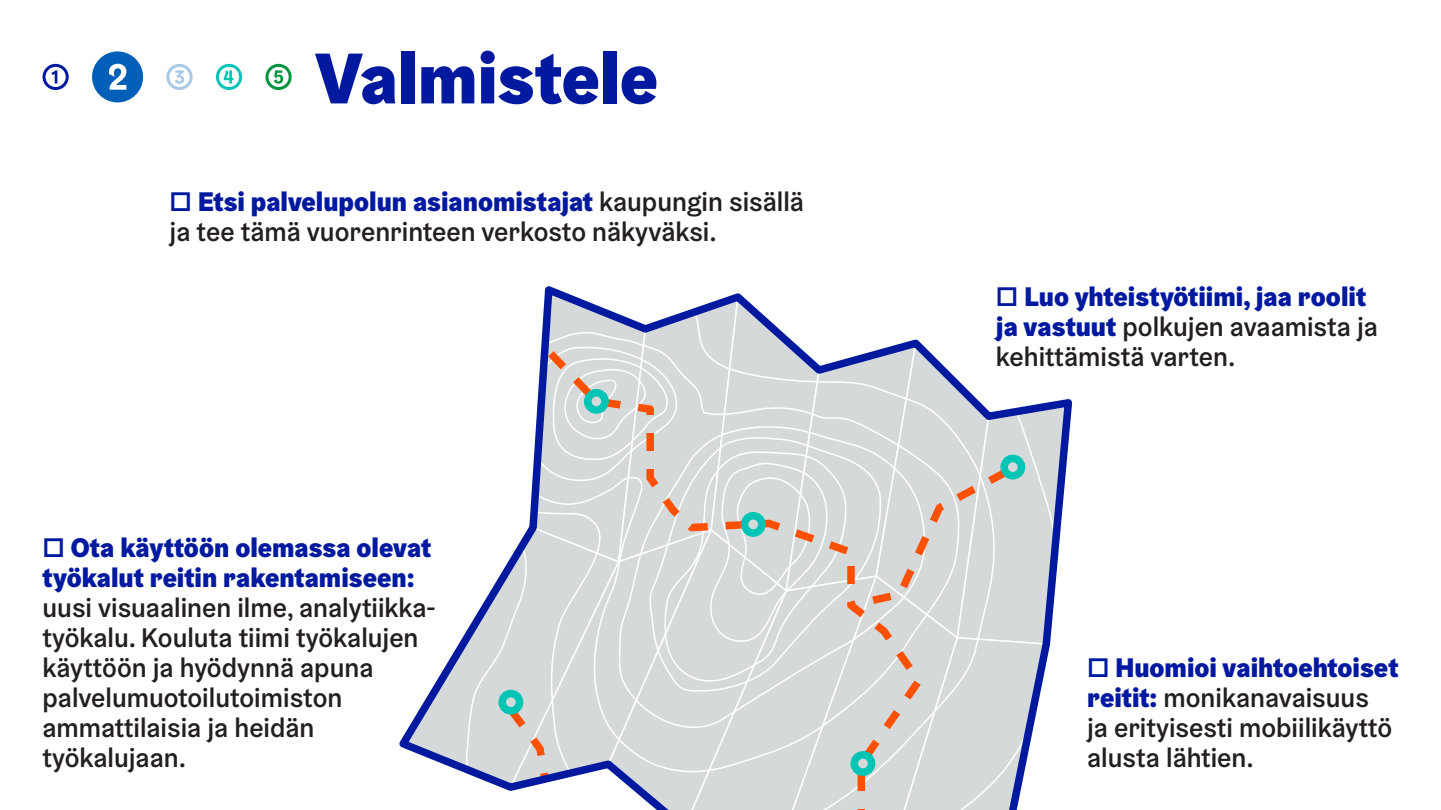
<style>
.page{position:relative;width:1441px;height:810px;background:#fff}
.page>*{position:absolute;margin:0;border:0;box-sizing:border-box;transform-origin:0 0}
.t1{font:900 72px "Helsinki Grotesk";color:#00199f}
.t2{font:500 27px/30px "Helsinki Grotesk";color:#231f20}
.t3{font:900 27px/30px "Helsinki Grotesk";color:#00199f}
.s1{color:#00199f}
.s2{font-weight:900;color:#00199f}
.s3{font-weight:500}
</style>
<div class="page">
<div style="left:92px;top:51px;width:51px;height:51px;background:#005fb9;border-radius:50%"></div>
<svg style="left:109px;top:64px;width:17px;height:26px"></svg>
<svg style="left:168px;top:65px;width:23px;height:24px"></svg>
<div style="left:166px;top:64px;width:27px;height:26px;border:3px solid #a8c9e8;border-radius:50%"></div>
<svg style="left:175px;top:70px;width:9px;height:14px"></svg>
<svg style="left:217px;top:65px;width:23px;height:24px"></svg>
<div style="left:216px;top:64px;width:26px;height:26px;border:3px solid #00c4b4;border-radius:50%"></div>
<svg style="left:223px;top:70px;width:10px;height:13px"></svg>
<svg style="left:267px;top:65px;width:23px;height:24px"></svg>
<div style="left:265px;top:64px;width:26px;height:26px;border:3px solid #00943d;border-radius:50%"></div>
<svg style="left:274px;top:70px;width:9px;height:14px"></svg>
<svg style="left:44px;top:65px;width:23px;height:24px"></svg>
<div style="left:43px;top:64px;width:26px;height:26px;border:3px solid #00199f;border-radius:50%"></div>
<svg style="left:51px;top:70px;width:6px;height:13px"></svg>
<svg style="left:399px;top:286px;width:674px;height:524px"></svg>
<h1 class="t1" style="left:315px;top:32px;width:344px">Valmistele</h1>
<p class="t2" style="left:170px;top:186px;width:636px"><span class="s1">□</span> <span class="s2">Etsi palvelupolun asianomistajat</span> kaupungin sisällä ja tee tämä vuorenrinteen verkosto näkyväksi.</p>
<p class="t3" style="left:43px;top:533px;width:390px"><span class="s3">□</span> Ota käyttöön olemassa olevat työkalut reitin rakentamiseen:</p>
<p class="t2" style="left:43px;top:593px;width:395px">uusi visuaalinen ilme, analytiikka&shy;työkalu. Kouluta tiimi työkalujen käyttöön ja hyödynnä apuna palvelumuotoilutoimiston ammattilaisia ja heidän työkalujaan.</p>
<p class="t2" style="left:995px;top:281px;width:383px"><span class="s1">□</span> <span class="s2">Luo yhteistyötiimi, jaa roolit ja vastuut</span> polkujen avaamista ja kehittämistä varten.</p>
<p class="t2" style="left:1087px;top:653px;width:313px"><span class="s1">□</span> <span class="s2">Huomioi vaihtoehtoiset reitit:</span> monikanavaisuus<br>ja erityisesti mobiilikäyttö alusta lähtien.</p>
</div>
